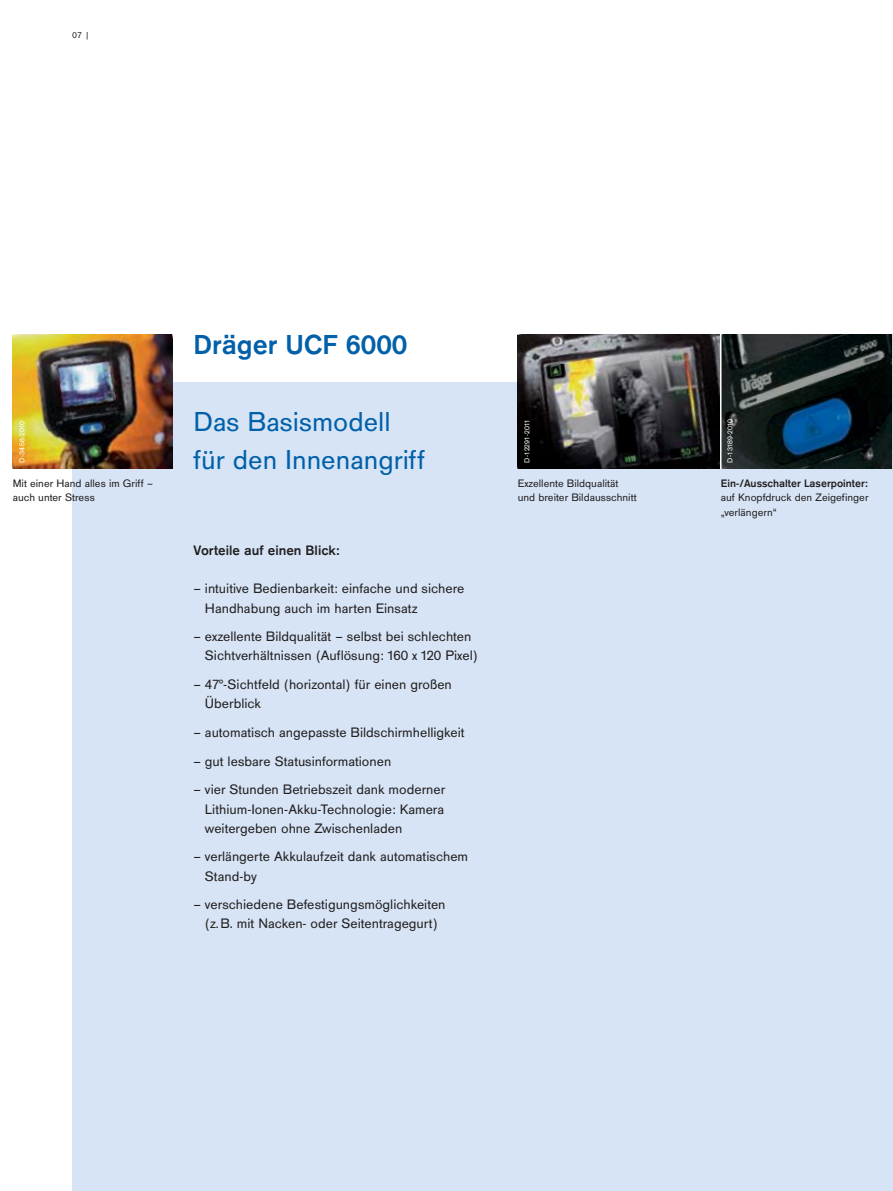
<style>
.page{position:relative;width:893px;height:1191px;background:#fff}
.page>*{position:absolute;margin:0;border:0;box-sizing:border-box;transform-origin:0 0}
.t1{font:28.5px/38.2px "Draeger San";color:#0060a9}
.t2{font:700 28.5px "Draeger San";color:#0060a9}
.t3{font:14.25px/19.2px "Draeger San";color:#231f20}
.t4{font:700 14.25px "Draeger San";color:#231f20}
.t5{font:11.25px/14.2px "Draeger San";color:#231f20}
.t6{font:700 11.25px "Draeger San";color:#231f20}
.t7{font:9px "Draeger San Tab";color:#231f20}
.t8{font:7.5px "Draeger San";letter-spacing:.025em;color:#fff}
</style>
<div class="page">
<div style="left:72px;top:383px;width:821px;height:808px;background:#d6e4f5"></div>
<img style="left:518px;top:335px;width:202px;height:134px">
<svg style="left:721px;top:335px;width:171px;height:134px;background:#182931"></svg>
<img style="left:13px;top:335px;width:159px;height:134px">
<hr style="left:720px;top:325px;width:1px;height:144px;background:#fff">
<hr style="left:892px;top:325px;width:1px;height:144px;background:#fff">
<p class="t7" style="left:72px;top:32px;width:19px">07 |</p>
<p class="t8" style="left:19px;top:462px;width:43px;rotate:-90deg">D-3458-2010</p>
<p class="t5" style="left:13px;top:477px;width:142px">Mit einer Hand alles im Griff – auch unter Stress</p>
<h1 class="t2" style="left:193px;top:333px;width:216px">Dräger UCF 6000</h1>
<h1 class="t1" style="left:193px;top:404px;width:233px">Das Basismodell für den Innenangriff</h1>
<p class="t4" style="left:193px;top:545px;width:148px">Vorteile auf einen Blick:</p>
<p class="t3" style="left:205px;top:580px;width:261px;text-indent:-11px">– intuitive Bedienbarkeit: einfache und sichere<br>Handhabung auch im harten Einsatz</p>
<p class="t3" style="left:205px;top:628px;width:274px;text-indent:-11px">– exzellente Bildqualität – selbst bei schlechten<br>Sichtverhältnissen (Auflösung: 160 x 120 Pixel)</p>
<p class="t3" style="left:205px;top:676px;width:248px;text-indent:-11px">– 47°-Sichtfeld (horizontal) für einen großen<br>Überblick</p>
<p class="t3" style="left:193px;top:724px;width:273px">– automatisch angepasste Bildschirmhelligkeit</p>
<p class="t3" style="left:193px;top:752px;width:199px">– gut lesbare Statusinformationen</p>
<p class="t3" style="left:205px;top:781px;width:242px;text-align:justify;text-indent:-11px">– vier Stunden Betriebszeit dank moderner Lithium-Ionen-Akku-Technologie: Kamera weitergeben ohne Zwischenladen</p>
<p class="t3" style="left:205px;top:848px;width:265px;text-indent:-11px">– verlängerte Akkulaufzeit dank automatischem<br>Stand-by</p>
<p class="t3" style="left:193px;top:896px;width:254px;text-align:center">– verschiedene Befestigungsmöglichkeiten (z.B. mit Nacken- oder Seitentragegurt)</p>
<p class="t8" style="left:524px;top:462px;width:44px;rotate:-90deg">D-12291-2011</p>
<p class="t5" style="left:518px;top:477px;width:121px">Exzellente Bildqualität und breiter Bildausschnitt</p>
<p class="t8" style="left:727px;top:462px;width:45px;rotate:-90deg">D-13189-2010</p>
<p class="t6" style="left:721px;top:479px;width:149px">Ein-/Ausschalter Laserpointer:</p>
<p class="t5" style="left:721px;top:491px;width:149px">auf Knopfdruck den Zeigefinger „verlängern“</p>
</div>
